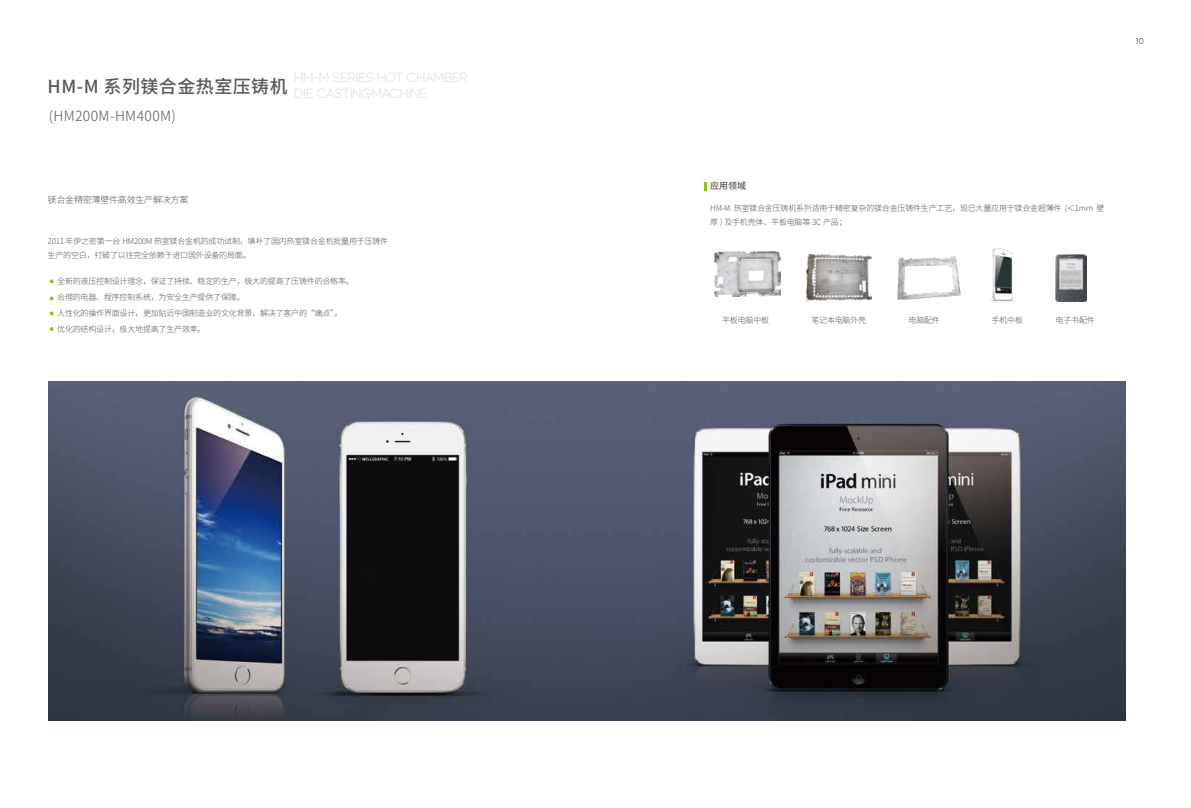
<style>
.page{position:relative;width:1191px;height:808px;background:#fff}
.page>*{position:absolute;margin:0;border:0;box-sizing:border-box;transform-origin:0 0}
.t1{font:500 18px "Source Han Sans CN";letter-spacing:.025em;color:#595757}
.t2{font:300 14px "Source Han Sans CN";letter-spacing:.025em;color:#595757}
.t3{font:300 13.3px/15.2px "Basically A Sans Serif";letter-spacing:-.025em;color:#dcdddd}
.t4{font:300 9px "Source Han Sans CN";letter-spacing:-.025em;color:#595757}
.t5{font:500 9px "Source Han Sans CN";color:#595757}
.t6{font:8.6px "Basically A Sans Serif";color:#595757}
.t7{font:300 8px/16px "Source Han Sans CN";letter-spacing:-.025em;color:#595757}
</style>
<div class="page">
<img style="left:49px;top:381px;width:1076px;height:340px">
<img style="left:714px;top:251px;width:66px;height:45px">
<img style="left:806px;top:254px;width:66px;height:47px">
<img style="left:991px;top:248px;width:23px;height:54px">
<img style="left:1055px;top:254px;width:31px;height:48px">
<img style="left:897px;top:256px;width:64px;height:44px">
<svg style="left:50px;top:279px;width:4px;height:4px"></svg>
<svg style="left:50px;top:296px;width:4px;height:4px"></svg>
<svg style="left:50px;top:311px;width:4px;height:4px"></svg>
<svg style="left:50px;top:327px;width:4px;height:4px"></svg>
<svg style="left:704px;top:182px;width:2px;height:9px"></svg>
<h1 class="t1" style="left:48px;top:76px;width:241px">HM-M 系列镁合金热室压铸机</h1>
<h2 class="t2" style="left:49px;top:108px;width:129px">(HM200M-HM400M)</h2>
<h3 class="t3" style="left:294px;top:70px;width:175px">HM-M SERIES HOT CHAMBER<br>DIE CASTINGMACHINE</h3>
<p class="t4" style="left:48px;top:195px;width:142px">镁合金精密薄壁件高效生产解决方案</p>
<p class="t7" style="left:48px;top:234px;width:342px;line-height:14px">2011 年伊之密第一台 HM200M 热室镁合金机的成功试制，填补了国内热室镁合金机批量用于压铸件生产的空白，打破了以往完全依赖于进口国外设备的局面。</p>
<p class="t7" style="left:57px;top:273px;width:298px">全新的液压控制设计理念，保证了持续、稳定的生产，极大的提高了压铸件的合格率。合理的电器、程序控制系统，为安全生产提供了保障。<br>人性化的操作界面设计，更加贴近中国制造业的文化背景，解决了客户的“痛点”。<br>优化的结构设计，极大地提高了生产效率。</p>
<p class="t6" style="left:1135px;top:36px;width:10px">10</p>
<p class="t5" style="left:710px;top:181px;width:37px">应用领域</p>
<p class="t7" style="left:710px;top:201px;width:395px;line-height:14px">HM-M 热室镁合金压铸机系列适用于精密复杂的镁合金压铸件生产工艺，现已大量应用于镁合金超薄件 (＜1mm 壁厚 ) 及手机壳体、平板电脑等 3C 产品；</p>
<p class="t7" style="left:722px;top:312px;width:48px">平板电脑中板</p>
<p class="t7" style="left:811px;top:312px;width:56px">笔记本电脑外壳</p>
<p class="t7" style="left:908px;top:312px;width:33px">电脑配件</p>
<p class="t7" style="left:991px;top:312px;width:33px">手机中板</p>
<p class="t7" style="left:1055px;top:312px;width:41px">电子书配件</p>
</div>
